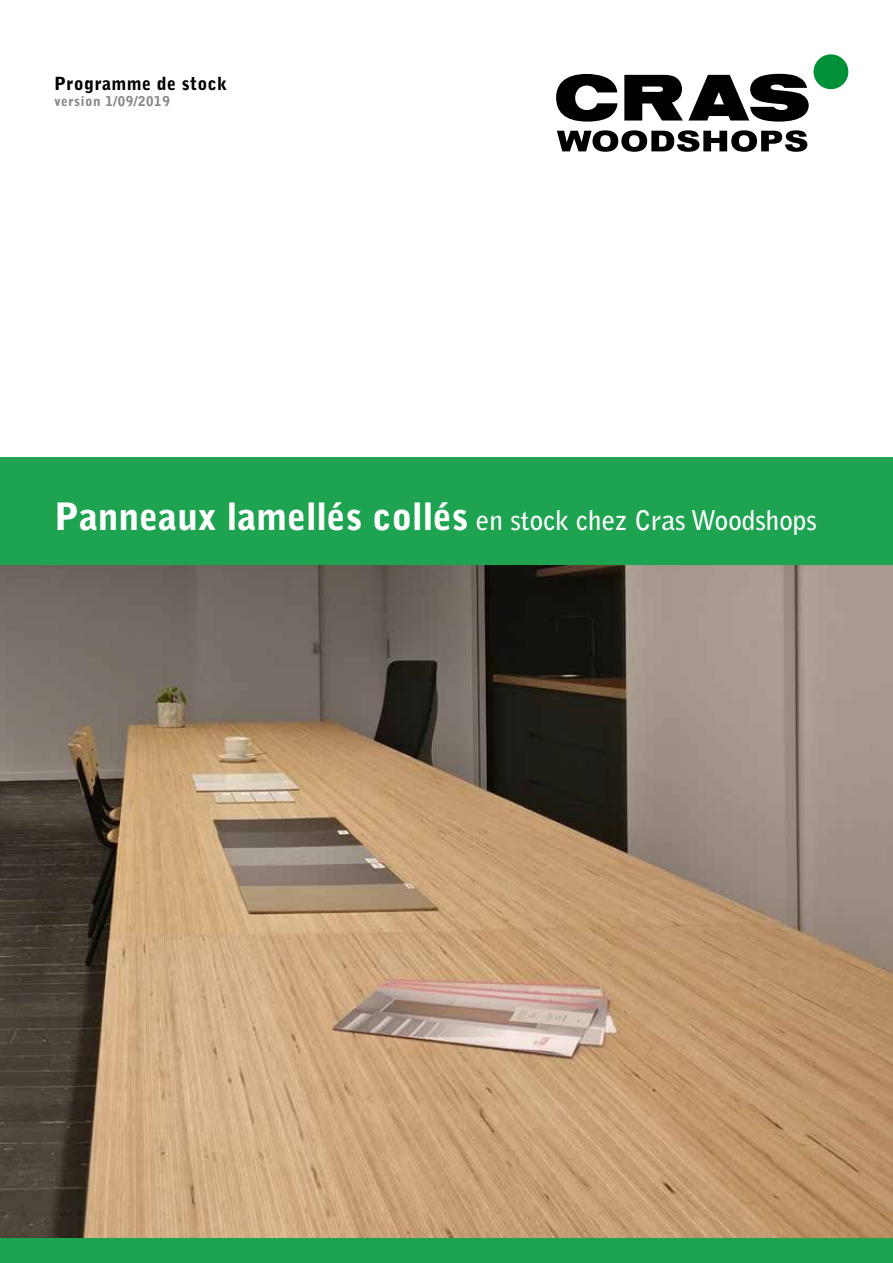
<style>
.page{position:relative;width:893px;height:1263px;background:#fff}
.page>*{position:absolute;margin:0;border:0;box-sizing:border-box;transform-origin:0 0}
.t1{font:700 27px "Bell Gothic Std";color:#fff}
.t2{font:900 18px "Bell Gothic Std";letter-spacing:.02em;color:#000}
.t3{font:900 13.5px "Bell Gothic Std";letter-spacing:.04em;color:#87888a}
.s1{font-weight:900;font-size:37.5px}
</style>
<div class="page">
<img style="left:0;top:564px;width:893px;height:675px">
<svg style="left:556px;top:74px;width:61px;height:48px"></svg>
<svg style="left:624px;top:74px;width:185px;height:48px"></svg>
<div style="left:813px;top:54px;width:35px;height:35px;background:#009037;border-radius:50%"></div>
<svg style="left:557px;top:130px;width:250px;height:22px"></svg>
<div style="left:0;top:1239px;width:893px;height:24px;background:#1ea451"></div>
<div style="left:0;top:457px;width:893px;height:107px;background:#1ea451"></div>
<p class="t2" style="left:54px;top:73px;width:175px">Programme de stock</p>
<p class="t3" style="left:54px;top:93px;width:117px">version 1/09/2019</p>
<p class="t1" style="left:54px;top:503px;width:764px"><span class="s1">Panneaux lamellés collés</span> en stock chez Cras Woodshops</p>
</div>
